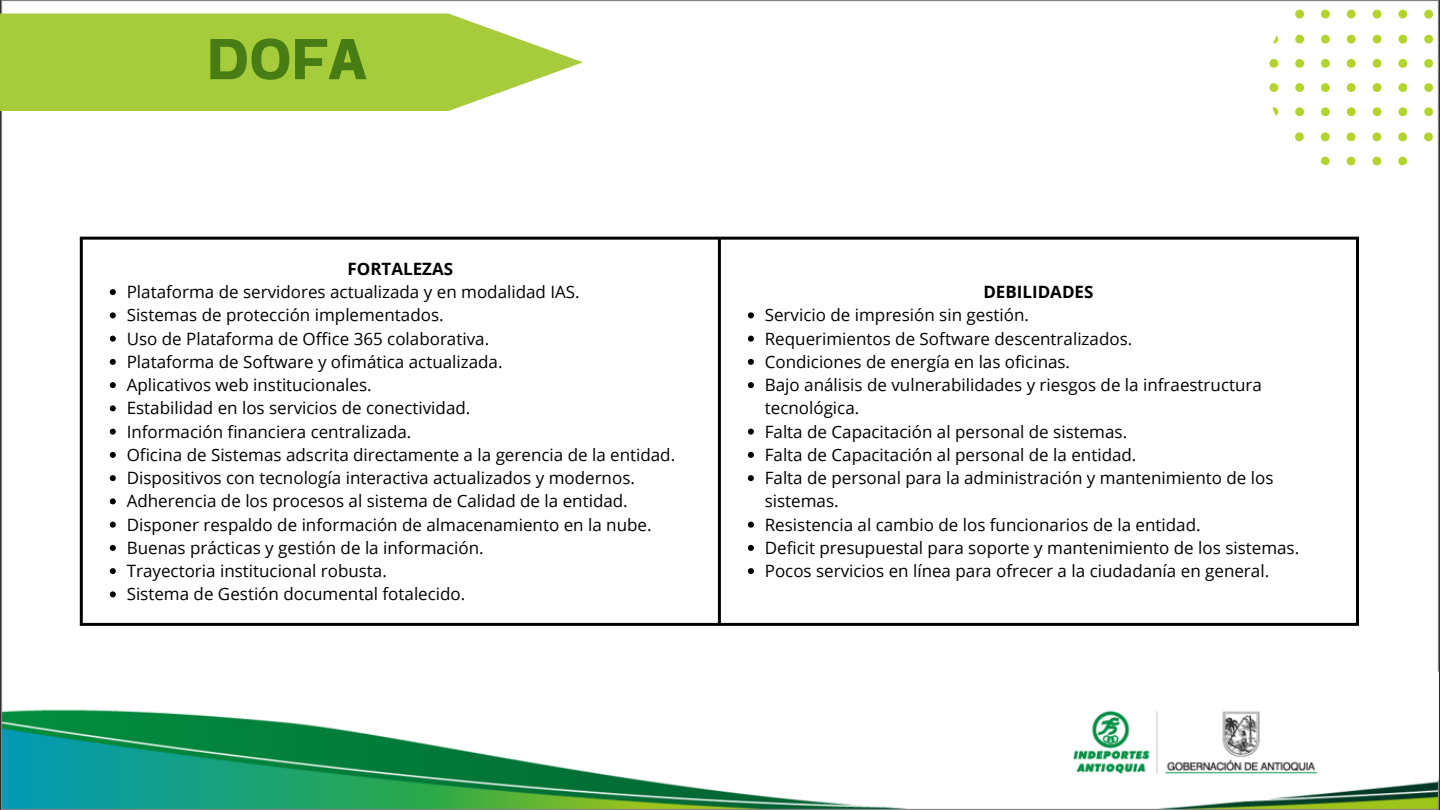
<style>
.page{position:relative;width:1440px;height:810px;background:#fff}
.page>*{position:absolute;margin:0;border:0;box-sizing:border-box;transform-origin:0 0}
.t1{font:700 57.4px "Prachason Neue";color:#477d14}
.t2{font:17px/23.2px "Open Sans";color:#000}
.t3{font:700 17px "Open Sans";color:#000}
</style>
<div class="page">
<img style="left:0;top:0;width:1440px;height:810px">
<svg style="left:1269px;top:0;width:171px;height:165px"></svg>
<svg style="left:0;top:14px;width:583px;height:97px;background:#b0d151"></svg>
<svg style="left:110px;top:289px;width:6px;height:6px"></svg>
<svg style="left:110px;top:312px;width:6px;height:6px"></svg>
<svg style="left:110px;top:336px;width:6px;height:6px"></svg>
<svg style="left:110px;top:359px;width:6px;height:6px"></svg>
<svg style="left:110px;top:382px;width:6px;height:6px"></svg>
<svg style="left:110px;top:405px;width:6px;height:6px"></svg>
<svg style="left:110px;top:429px;width:6px;height:6px"></svg>
<svg style="left:110px;top:452px;width:6px;height:6px"></svg>
<svg style="left:110px;top:475px;width:6px;height:6px"></svg>
<svg style="left:110px;top:498px;width:6px;height:6px"></svg>
<svg style="left:110px;top:522px;width:6px;height:6px"></svg>
<svg style="left:110px;top:545px;width:6px;height:6px"></svg>
<svg style="left:110px;top:568px;width:6px;height:6px"></svg>
<svg style="left:110px;top:591px;width:6px;height:6px"></svg>
<svg style="left:748px;top:312px;width:6px;height:6px"></svg>
<svg style="left:748px;top:336px;width:6px;height:6px"></svg>
<svg style="left:748px;top:359px;width:6px;height:6px"></svg>
<svg style="left:748px;top:382px;width:6px;height:6px"></svg>
<svg style="left:748px;top:429px;width:6px;height:6px"></svg>
<svg style="left:748px;top:452px;width:6px;height:6px"></svg>
<svg style="left:748px;top:475px;width:6px;height:6px"></svg>
<svg style="left:748px;top:522px;width:6px;height:6px"></svg>
<svg style="left:748px;top:545px;width:6px;height:6px"></svg>
<svg style="left:748px;top:568px;width:6px;height:6px"></svg>
<hr style="left:80px;top:240px;width:3px;height:383px;background:#000">
<hr style="left:718px;top:240px;width:3px;height:383px;background:#000">
<hr style="left:1356px;top:240px;width:3px;height:383px;background:#000">
<hr style="left:80px;top:237px;width:1279px;height:3px;background:#000">
<hr style="left:80px;top:623px;width:1279px;height:3px;background:#000">
<p class="t1" style="left:207px;top:33px;width:161px">DOFA</p>
<h1 class="t3" style="left:348px;top:257px;width:107px">FORTALEZAS</h1>
<p class="t2" style="left:127px;top:280px;width:455px">Plataforma de servidores actualizada y en modalidad IAS.</p>
<p class="t2" style="left:127px;top:303px;width:318px">Sistemas de protección implementados.</p>
<p class="t2" style="left:127px;top:326px;width:364px">Uso de Plataforma de Office 365 colaborativa.</p>
<p class="t2" style="left:127px;top:350px;width:377px">Plataforma de Software y ofimática actualizada.</p>
<p class="t2" style="left:127px;top:373px;width:247px">Aplicativos web institucionales.</p>
<p class="t2" style="left:127px;top:396px;width:345px">Estabilidad en los servicios de conectividad.</p>
<p class="t2" style="left:127px;top:419px;width:286px">Información financiera centralizada.</p>
<p class="t2" style="left:127px;top:443px;width:550px">Oficina de Sistemas adscrita directamente a la gerencia de la entidad.</p>
<p class="t2" style="left:127px;top:466px;width:510px">Dispositivos con tecnología interactiva actualizados y modernos.</p>
<p class="t2" style="left:127px;top:489px;width:503px">Adherencia de los procesos al sistema de Calidad de la entidad.</p>
<p class="t2" style="left:127px;top:512px;width:526px">Disponer respaldo de información de almacenamiento en la nube.</p>
<p class="t2" style="left:127px;top:536px;width:359px">Buenas prácticas y gestión de la información.</p>
<p class="t2" style="left:127px;top:559px;width:262px">Trayectoria institucional robusta.</p>
<p class="t2" style="left:127px;top:582px;width:340px">Sistema de Gestión documental fotalecido.</p>
<p class="t3" style="left:983px;top:280px;width:112px">DEBILIDADES</p>
<p class="t2" style="left:765px;top:303px;width:266px">Servicio de impresión sin gestión.</p>
<p class="t2" style="left:765px;top:326px;width:369px">Requerimientos de Software descentralizados.</p>
<p class="t2" style="left:765px;top:350px;width:307px">Condiciones de energía en las oficinas.</p>
<p class="t2" style="left:765px;top:373px;width:499px">Bajo análisis de vulnerabilidades y riesgos de la infraestructura tecnológica.</p>
<p class="t2" style="left:765px;top:419px;width:364px">Falta de Capacitación al personal de sistemas.</p>
<p class="t2" style="left:765px;top:443px;width:373px">Falta de Capacitación al personal de la entidad.</p>
<p class="t2" style="left:765px;top:466px;width:510px">Falta de personal para la administración y mantenimiento de los sistemas.</p>
<p class="t2" style="left:765px;top:512px;width:437px">Resistencia al cambio de los funcionarios de la entidad.</p>
<p class="t2" style="left:765px;top:536px;width:536px">Deficit presupuestal para soporte y mantenimiento de los sistemas.</p>
<p class="t2" style="left:765px;top:559px;width:506px">Pocos servicios en línea para ofrecer a la ciudadanía en general.</p>
</div>
